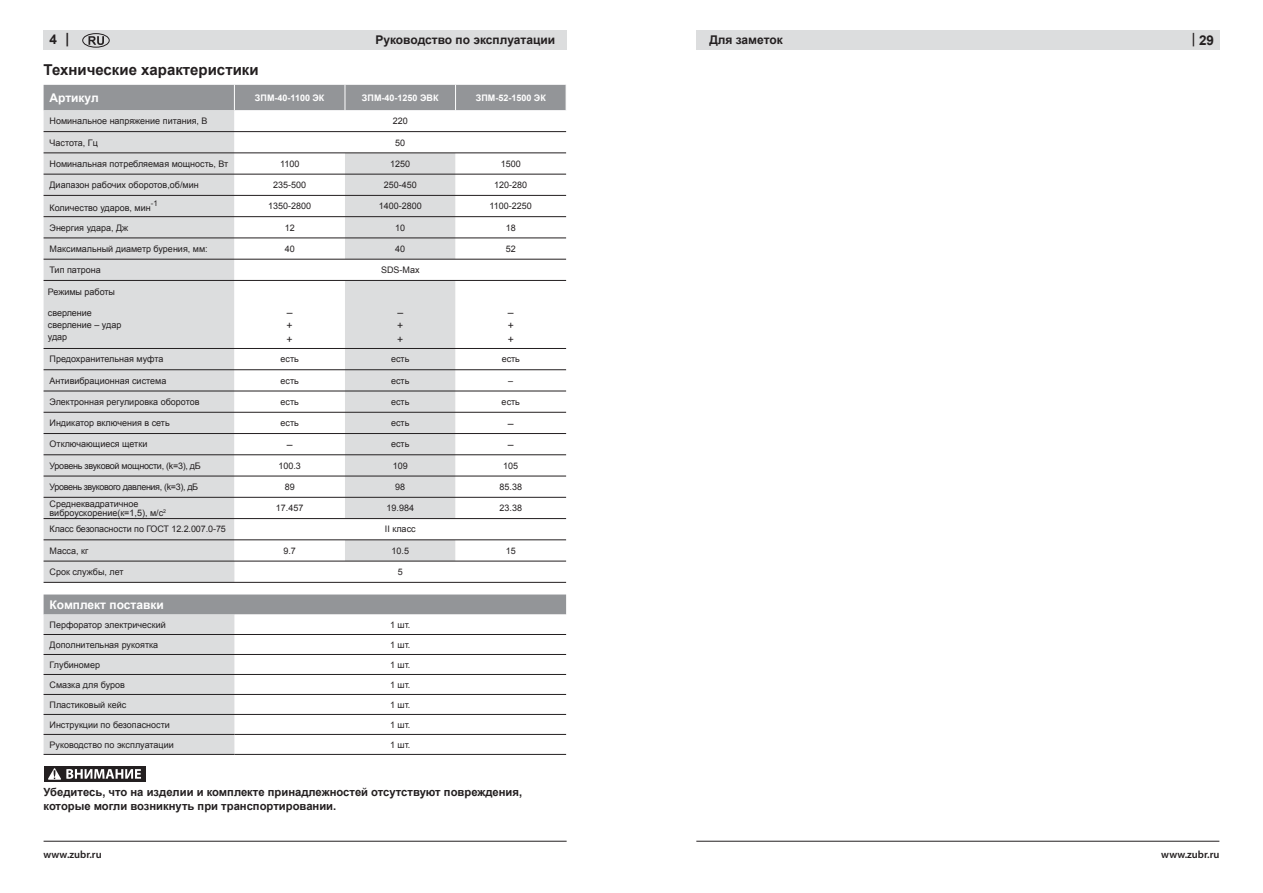
<style>
.page{position:relative;width:1263px;height:893px;background:#fff}
.page>*{position:absolute;margin:0;border:0;box-sizing:border-box;transform-origin:0 0}
.t1{font:700 15px "Arial";color:#231f20}
.t2{font:700 13.5px "Arial";color:#231f20}
.t3{font:700 12px "Arial";color:#231f20}
.t4{font:700 12px "Arial";color:#fff}
.t5{font:700 11.25px/13.5px "Arial";color:#231f20}
.t6{font:600 10.5px "Myriad Pro";color:#231f20}
.t7{font:10.5px/13.5px "Arial";color:#231f20;text-align:justify}
.t8{font:9px/12px "Arial";color:#231f20}
.t9{font:700 9px "Arial";color:#fff}
.t10{font:9px "Arial";letter-spacing:-.04em;color:#231f20}
.t11{font:9px "Arial";letter-spacing:-.03em;color:#231f20}
.t12{font:7.8px "Arial";color:#231f20}
.s1{font-family:"Myriad Pro"}
.s2{font-family:"Myriad Pro";font-weight:600}
</style>
<div class="page">
<div style="left:44px;top:30px;width:523px;height:20px;background:#dcddde"></div>
<hr style="left:44px;top:841px;width:523px;height:1px;background:#231f20">
<svg style="left:88px;top:36px;width:16px;height:9px"></svg>
<div style="left:82px;top:33px;width:28px;height:15px;border:1px solid #231f20;border-radius:50%"></div>
<div style="left:44px;top:766px;width:102px;height:16px;background:#231f20"></div>
<svg style="left:48px;top:768px;width:93px;height:12px"></svg>
<div style="left:44px;top:85px;width:522px;height:25px;background:#939598"></div>
<div style="left:44px;top:110px;width:190px;height:451px;background:#dcddde"></div>
<svg style="left:234px;top:110px;width:332px;height:644px"></svg>
<svg style="left:44px;top:562px;width:190px;height:192px;background:#d5d6d8"></svg>
<svg style="left:234px;top:85px;width:1px;height:25px"></svg>
<svg style="left:345px;top:85px;width:1px;height:25px"></svg>
<svg style="left:455px;top:85px;width:1px;height:25px"></svg>
<hr style="left:44px;top:131px;width:522px;height:1px;background:#231f20">
<hr style="left:44px;top:152px;width:522px;height:1px;background:#231f20">
<hr style="left:44px;top:174px;width:522px;height:1px;background:#231f20">
<hr style="left:44px;top:195px;width:522px;height:1px;background:#231f20">
<hr style="left:44px;top:216px;width:522px;height:1px;background:#231f20">
<hr style="left:44px;top:238px;width:522px;height:1px;background:#231f20">
<hr style="left:44px;top:259px;width:522px;height:1px;background:#231f20">
<hr style="left:44px;top:280px;width:522px;height:1px;background:#231f20">
<hr style="left:44px;top:348px;width:522px;height:1px;background:#231f20">
<hr style="left:44px;top:369px;width:522px;height:1px;background:#231f20">
<hr style="left:44px;top:391px;width:522px;height:1px;background:#231f20">
<hr style="left:44px;top:412px;width:522px;height:1px;background:#231f20">
<hr style="left:44px;top:433px;width:522px;height:1px;background:#231f20">
<hr style="left:44px;top:454px;width:522px;height:1px;background:#231f20">
<hr style="left:44px;top:476px;width:522px;height:1px;background:#231f20">
<hr style="left:44px;top:497px;width:522px;height:1px;background:#231f20">
<hr style="left:44px;top:518px;width:522px;height:1px;background:#231f20">
<hr style="left:44px;top:539px;width:522px;height:1px;background:#231f20">
<hr style="left:44px;top:561px;width:522px;height:1px;background:#231f20">
<hr style="left:44px;top:582px;width:522px;height:1px;background:#231f20">
<hr style="left:44px;top:634px;width:522px;height:1px;background:#231f20">
<hr style="left:44px;top:654px;width:522px;height:1px;background:#231f20">
<hr style="left:44px;top:674px;width:522px;height:1px;background:#231f20">
<hr style="left:44px;top:694px;width:522px;height:1px;background:#231f20">
<hr style="left:44px;top:714px;width:522px;height:1px;background:#231f20">
<hr style="left:44px;top:734px;width:190px;height:1px;background:#231f20">
<hr style="left:44px;top:754px;width:190px;height:1px;background:#231f20">
<hr style="left:234px;top:734px;width:332px;height:1px;background:#231f20">
<hr style="left:234px;top:754px;width:332px;height:1px;background:#231f20">
<div style="left:696px;top:30px;width:523px;height:20px;background:#dcddde"></div>
<hr style="left:696px;top:841px;width:523px;height:1px;background:#231f20">
<h2 class="t2" style="left:50px;top:32px;width:21px">4 <span class="s1">|</span></h2>
<h3 class="t3" style="left:375px;top:33px;width:181px">Руководство по эксплуатации</h3>
<h1 class="t1" style="left:44px;top:61px;width:217px">Технические характеристики</h1>
<h3 class="t4" style="left:50px;top:91px;width:51px">Артикул</h3>
<p class="t9" style="left:255px;top:93px;width:71px">ЗПМ-40-1100 ЭК</p>
<p class="t9" style="left:362px;top:93px;width:78px">ЗПМ-40-1250 ЭВК</p>
<p class="t9" style="left:476px;top:93px;width:72px">ЗПМ-52-1500 ЭК</p>
<p class="t8" style="left:50px;top:115px;width:160px">Номинальное напряжение питания, В</p>
<p class="t8" style="left:393px;top:115px;width:17px">220</p>
<p class="t8" style="left:50px;top:136px;width:50px">Частота, Гц</p>
<p class="t8" style="left:395px;top:136px;width:12px">50</p>
<p class="t8" style="left:50px;top:158px;width:180px">Номинальная потребляемая мощность, Вт</p>
<p class="t8" style="left:280px;top:158px;width:21px">1100</p>
<p class="t8" style="left:390px;top:158px;width:22px">1250</p>
<p class="t8" style="left:501px;top:158px;width:22px">1500</p>
<p class="t8" style="left:50px;top:179px;width:151px">Диапазон рабочих оборотов,об/мин</p>
<p class="t8" style="left:273px;top:179px;width:35px">235-500</p>
<p class="t8" style="left:384px;top:179px;width:35px">250-450</p>
<p class="t8" style="left:494px;top:179px;width:35px">120-280</p>
<p class="t8" style="left:50px;top:202px;width:103px">Количество ударов, мин</p>
<p class="t12" style="left:151px;top:199px;width:8px">-1</p>
<p class="t8" style="left:268px;top:200px;width:45px">1350-2800</p>
<p class="t8" style="left:379px;top:200px;width:45px">1400-2800</p>
<p class="t8" style="left:490px;top:200px;width:44px">1100-2250</p>
<p class="t8" style="left:50px;top:221px;width:80px">Энергия удара, Дж</p>
<p class="t8" style="left:285px;top:221px;width:12px">12</p>
<p class="t8" style="left:395px;top:221px;width:12px">10</p>
<p class="t8" style="left:506px;top:221px;width:12px">18</p>
<p class="t8" style="left:50px;top:243px;width:160px">Максимальный диаметр бурения, мм:</p>
<p class="t8" style="left:285px;top:243px;width:12px">40</p>
<p class="t8" style="left:395px;top:243px;width:12px">40</p>
<p class="t8" style="left:506px;top:243px;width:12px">52</p>
<p class="t8" style="left:50px;top:264px;width:53px">Тип патрона</p>
<p class="t8" style="left:381px;top:264px;width:40px">SDS-Max</p>
<p class="t8" style="left:48px;top:286px;width:69px">Режимы работы</p>
<p class="t8" style="left:48px;top:307px;width:75px">сверление сверление – удар удар</p>
<p class="t7" style="left:287px;top:305px;width:8px">– + +</p>
<p class="t7" style="left:397px;top:305px;width:8px">– + +</p>
<p class="t7" style="left:508px;top:305px;width:8px">– + +</p>
<p class="t8" style="left:50px;top:353px;width:115px">Предохранительная муфта</p>
<p class="t8" style="left:281px;top:353px;width:20px">есть</p>
<p class="t8" style="left:391px;top:353px;width:20px">есть</p>
<p class="t8" style="left:502px;top:353px;width:20px">есть</p>
<p class="t8" style="left:50px;top:374px;width:118px">Антивибрационная система</p>
<p class="t8" style="left:281px;top:374px;width:20px">есть</p>
<p class="t8" style="left:391px;top:374px;width:20px">есть</p>
<p class="t8" style="left:508px;top:374px;width:7px">–</p>
<p class="t8" style="left:50px;top:396px;width:152px">Электронная регулировка оборотов</p>
<p class="t8" style="left:281px;top:396px;width:20px">есть</p>
<p class="t8" style="left:391px;top:396px;width:20px">есть</p>
<p class="t8" style="left:502px;top:396px;width:20px">есть</p>
<p class="t8" style="left:50px;top:417px;width:122px">Индикатор включения в сеть</p>
<p class="t8" style="left:281px;top:417px;width:20px">есть</p>
<p class="t8" style="left:391px;top:417px;width:20px">есть</p>
<p class="t7" style="left:508px;top:416px;width:7px">–</p>
<p class="t8" style="left:50px;top:438px;width:99px">Отключающиеся щетки</p>
<p class="t7" style="left:287px;top:438px;width:7px">–</p>
<p class="t8" style="left:391px;top:438px;width:20px">есть</p>
<p class="t7" style="left:508px;top:438px;width:7px">–</p>
<p class="t11" style="left:50px;top:461px;width:153px">Уровень звуковой мощности, (k=3), дБ</p>
<p class="t8" style="left:278px;top:460px;width:24px">100.3</p>
<p class="t8" style="left:393px;top:460px;width:17px">109</p>
<p class="t8" style="left:503px;top:460px;width:17px">105</p>
<p class="t10" style="left:50px;top:482px;width:150px">Уровень звукового давления, (k=3), дБ</p>
<p class="t8" style="left:285px;top:481px;width:12px">89</p>
<p class="t8" style="left:395px;top:481px;width:12px">98</p>
<p class="t8" style="left:500px;top:481px;width:24px">85.38</p>
<p class="t8" style="left:50px;top:499px;width:118px;line-height:9px">Среднеквадратичное виброускорение(к=1,5), м/с<sup>2</sup></p>
<p class="t8" style="left:276px;top:502px;width:29px">17.457</p>
<p class="t8" style="left:386px;top:502px;width:29px">19.984</p>
<p class="t8" style="left:499px;top:502px;width:24px">23.38</p>
<p class="t8" style="left:50px;top:523px;width:178px">Класс безопасности по ГОСТ 12.2.007.0-75</p>
<p class="t8" style="left:385px;top:523px;width:32px">II класс</p>
<p class="t8" style="left:50px;top:545px;width:40px">Масса, кг</p>
<p class="t8" style="left:283px;top:545px;width:14px">9.7</p>
<p class="t8" style="left:391px;top:545px;width:19px">10.5</p>
<p class="t8" style="left:506px;top:545px;width:12px">15</p>
<p class="t8" style="left:50px;top:566px;width:76px">Срок службы, лет</p>
<p class="t8" style="left:398px;top:566px;width:7px">5</p>
<h3 class="t4" style="left:50px;top:598px;width:116px">Комплект поставки</h3>
<p class="t8" style="left:50px;top:618px;width:118px">Перфоратор электрический</p>
<p class="t8" style="left:390px;top:618px;width:22px">1 шт.</p>
<p class="t8" style="left:50px;top:639px;width:110px">Дополнительная рукоятка</p>
<p class="t8" style="left:390px;top:639px;width:22px">1 шт.</p>
<p class="t8" style="left:50px;top:659px;width:52px">Глубиномер</p>
<p class="t8" style="left:390px;top:659px;width:22px">1 шт.</p>
<p class="t8" style="left:50px;top:679px;width:77px">Смазка для буров</p>
<p class="t8" style="left:390px;top:679px;width:22px">1 шт.</p>
<p class="t8" style="left:50px;top:699px;width:78px">Пластиковый кейс</p>
<p class="t8" style="left:390px;top:699px;width:22px">1 шт.</p>
<p class="t8" style="left:50px;top:719px;width:122px">Инструкции по безопасности</p>
<p class="t8" style="left:390px;top:719px;width:22px">1 шт.</p>
<p class="t8" style="left:50px;top:739px;width:126px">Руководство по эксплуатации</p>
<p class="t8" style="left:390px;top:739px;width:22px">1 шт.</p>
<p class="t5" style="left:44px;top:786px;width:480px">Убедитесь, что на изделии и комплекте принадлежностей отсутствуют повреждения, которые могли возникнуть при транспортировании.</p>
<p class="t6" style="left:44px;top:850px;width:60px">www.zubr.ru</p>
<h3 class="t3" style="left:709px;top:33px;width:75px">Для заметок</h3>
<h2 class="t2" style="left:1192px;top:32px;width:24px"><span class="s2">|</span> 29</h2>
<p class="t6" style="left:1161px;top:850px;width:60px">www.zubr.ru</p>
</div>
